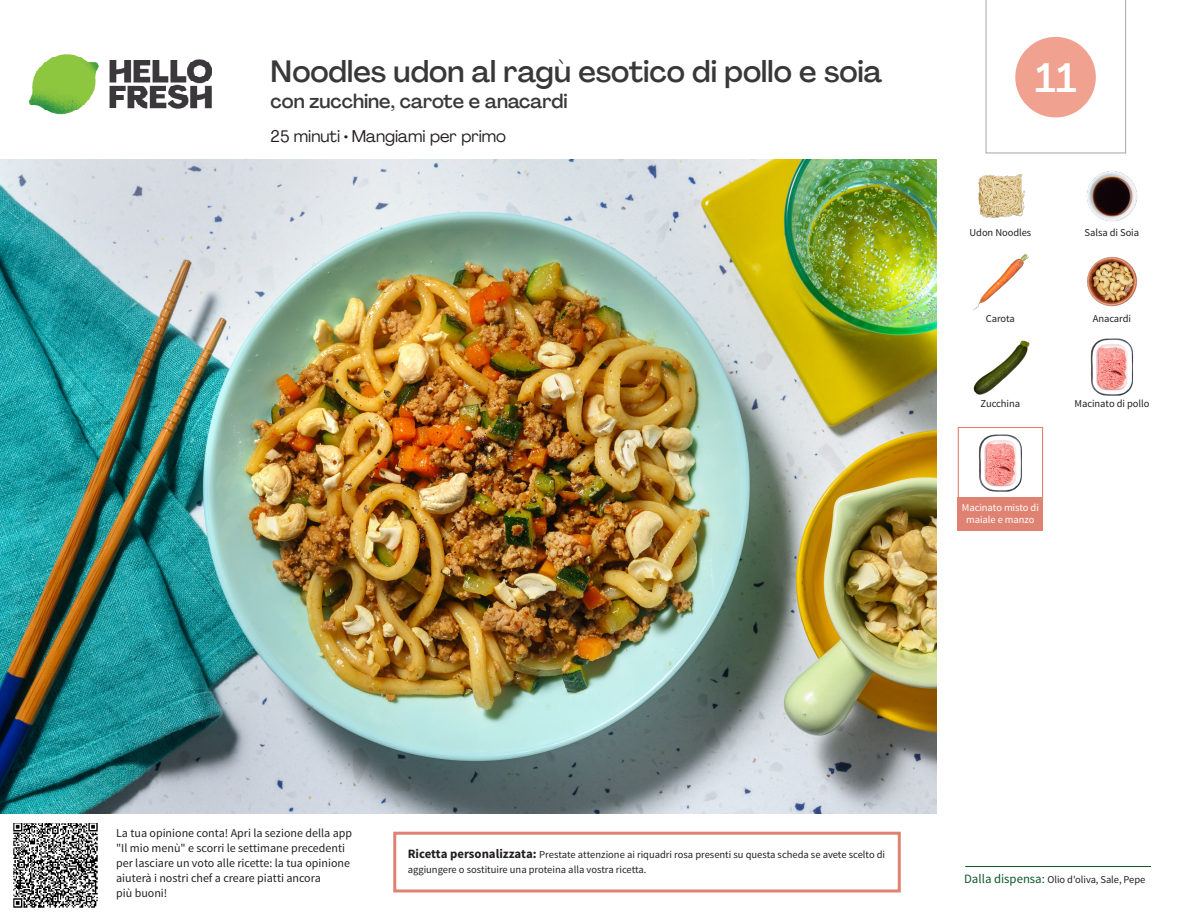
<style>
.page{position:relative;width:1188px;height:918px;background:#fff}
.page>*{position:absolute;margin:0;border:0;box-sizing:border-box;transform-origin:0 0}
._24_Recipe_Nr_Bag{font:500 40.5px "Agrandir";color:#fff}
._15_Titel_UK{font:500 30px "Agrandir";color:#383839}
._15_Titel_UK-2{font:500 19.5px "Agrandir";color:#383839}
._02_Box_Type{font:16.5px "Agrandir";color:#231f20}
._06_Before_Start{font:12px/15px "Source Sans Pro";color:#231f20}
.STEP_Text_IT{font:10.5px/15px "Source Sans Pro";color:#231f20}
._18_FRONT_ingredients_UK{font:10.5px "Source Sans Pro";letter-spacing:-.005em;color:#231f20}
.t1{font:10.5px "Source Sans Variable";letter-spacing:-.005em;color:#231f20}
._18_FRONT_ingredients{font:10.5px/12px "Source Sans Pro";letter-spacing:-.005em;color:#fff;text-align:center}
.s1{font-weight:700;font-size:12.75px}
.s2{font-family:"Source Sans Pro";font-size:12.75px;color:#0e572c}
</style>
<div class="page">
<img style="left:30px;top:54px;width:181px;height:61px">
<hr style="left:965px;top:866px;width:186px;height:1px;background:#0e572c">
<img style="left:0;top:159px;width:936px;height:655px">
<img style="left:1087px;top:171px;width:51px;height:51px">
<img style="left:978px;top:174px;width:47px;height:44px">
<img style="left:1087px;top:256px;width:51px;height:51px">
<img style="left:973px;top:254px;width:56px;height:56px">
<img style="left:1090px;top:338px;width:44px;height:58px">
<img style="left:973px;top:340px;width:56px;height:55px">
<img style="left:14px;top:824px;width:84px;height:84px">
<div style="left:958px;top:427px;width:85px;height:72px;border:1px solid #df8272"></div>
<div style="left:958px;top:497px;width:85px;height:33px;background:#df8272"></div>
<img style="left:978px;top:434px;width:44px;height:58px">
<div style="left:393px;top:832px;width:508px;height:60px;border:3px solid #df8272"></div>
<svg style="left:985px;top:0;width:141px;height:154px"></svg>
<p class="_15_Titel_UK" style="left:271px;top:53px;width:613px">Noodles udon al ragù esotico di pollo e soia</p>
<p class="_15_Titel_UK-2" style="left:271px;top:89px;width:299px">con zucchine, carote e anacardi</p>
<p class="_02_Box_Type" style="left:271px;top:126px;width:237px">25 minuti • Mangiami per primo</p>
<p class="_24_Recipe_Nr_Bag" style="left:1035px;top:53px;width:43px">11</p>
<p class="_18_FRONT_ingredients_UK" style="left:970px;top:226px;width:63px">Udon Noodles</p>
<p class="_18_FRONT_ingredients_UK" style="left:1085px;top:226px;width:56px">Salsa di Soia</p>
<p class="_18_FRONT_ingredients_UK" style="left:986px;top:312px;width:31px">Carota</p>
<p class="_18_FRONT_ingredients_UK" style="left:1093px;top:312px;width:40px">Anacardi</p>
<p class="_18_FRONT_ingredients_UK" style="left:981px;top:397px;width:41px">Zucchina</p>
<p class="_18_FRONT_ingredients_UK" style="left:1074px;top:397px;width:76px">Macinato di pollo</p>
<p class="_18_FRONT_ingredients" style="left:962px;top:502px;width:79px">Macinato misto di maiale e manzo</p>
<p class="_06_Before_Start" style="left:116px;top:826px;width:237px">La tua opinione conta! Apri la sezione della app "Il mio menù" e scorri le settimane precedenti per lasciare un voto alle ricette: la tua opinione aiuterà i nostri chef a creare piatti ancora<br>più buoni!</p>
<p class="STEP_Text_IT" style="left:408px;top:847px;width:479px"><span class="s1">Ricetta personalizzata:</span> Prestate attenzione ai riquadri rosa presenti su questa scheda se avete scelto di aggiungere o sostituire una proteina alla vostra ricetta.</p>
<p class="t1" style="left:964px;top:873px;width:183px"><span class="s2">Dalla dispensa:</span> Olio d'oliva, Sale, Pepe</p>
</div>
